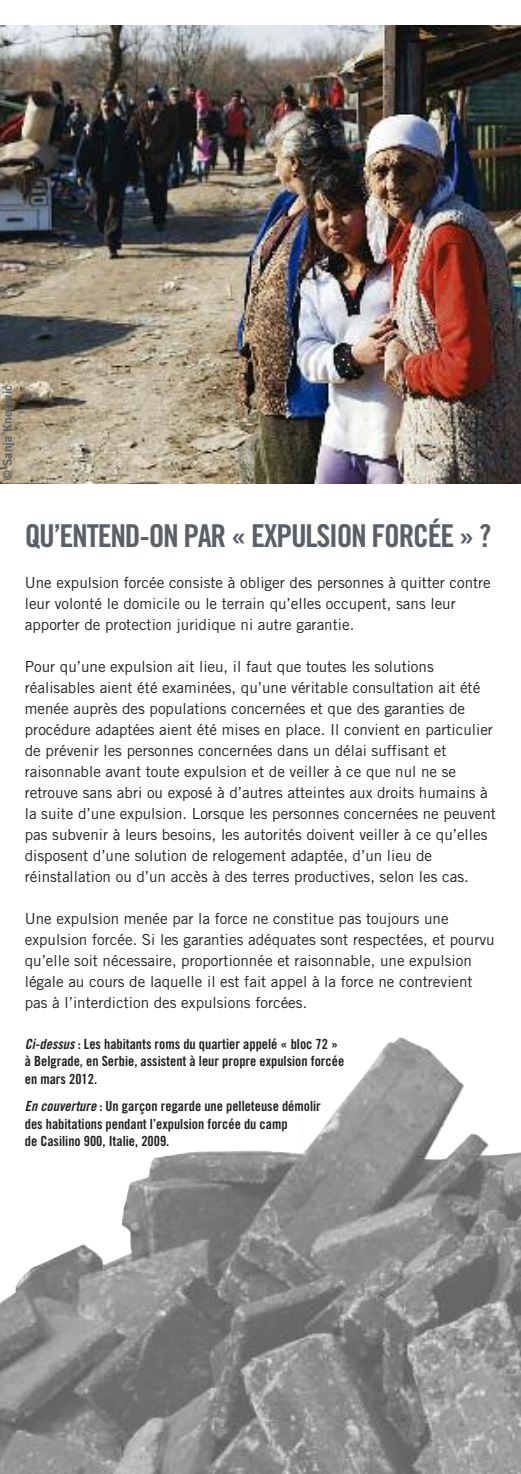
<style>
.page{position:relative;width:521px;height:1474px;background:#fff}
.page>*{position:absolute;margin:0;border:0;box-sizing:border-box;transform-origin:0 0}
.t1{font:31.5px "Amnesty Trade Gothic Bd Cn 20";letter-spacing:-.04em;color:#5a6065}
.t2{font:15.22px/21px "Amnesty Trade Gothic";color:#201e21}
.t3{font:14px/17.5px "Amnesty Trade Gothic Bd Cn 20";color:#201e21}
.t4{font:12.25px "Amnesty Trade Gothic Bd 2";color:#5a6065}
.s1{font-family:"Amnesty Trade Gothic Bd Cn 20 Ob"}
</style>
<div class="page">
<img style="left:1px;top:25px;width:520px;height:458px">
<hr style="left:0;top:0;width:1px;height:1473px;background:#dee0e3">
<img style="left:0;top:1037px;width:521px;height:436px">
<p class="t4" style="left:0;top:479px;width:96px;rotate:-90deg">© Sanja Knežević</p>
<h1 class="t1" style="left:25px;top:517px;width:468px">QU’ENTEND-ON PAR « EXPULSION FORCÉE » ?</h1>
<p class="t2" style="left:25px;top:572px;width:467px">Une expulsion forcée consiste à obliger des personnes à quitter contre leur volonté le domicile ou le terrain qu’elles occupent, sans leur apporter de protection juridique ni autre garantie.</p>
<p class="t2" style="left:25px;top:656px;width:473px">Pour qu’une expulsion ait lieu, il faut que toutes les solutions réalisables aient été examinées, qu’une véritable consultation ait été menée auprès des populations concernées et que des garanties de procédure adaptées aient été mises en place. Il convient en particulier de prévenir les personnes concernées dans un délai suffisant et raisonnable avant toute expulsion et de veiller à ce que nul ne se retrouve sans abri ou exposé à d’autres atteintes aux droits humains à la suite d’une expulsion. Lorsque les personnes concernées ne peuvent pas subvenir à leurs besoins, les autorités doivent veiller à ce qu’elles disposent d’une solution de relogement adaptée, d’un lieu de réinstallation ou d’un accès à des terres productives, selon les cas.</p>
<p class="t2" style="left:25px;top:908px;width:471px">Une expulsion menée par la force ne constitue pas toujours une expulsion forcée. Si les garanties adéquates sont respectées, et pourvu qu’elle soit nécessaire, proportionnée et raisonnable, une expulsion légale au cours de laquelle il est fait appel à la force ne contrevient pas à l’interdiction des expulsions forcées.</p>
<p class="t3" style="left:25px;top:1034px;width:321px"><span class="s1">Ci-dessus</span> : Les habitants roms du quartier appelé « bloc 72 » à Belgrade, en Serbie, assistent à leur propre expulsion forcée en mars 2012.</p>
<p class="t3" style="left:25px;top:1097px;width:298px"><span class="s1">En couverture</span> : Un garçon regarde une pelleteuse démolir des habitations pendant l’expulsion forcée du camp<br>de Casilino 900, Italie, 2009.</p>
</div>
